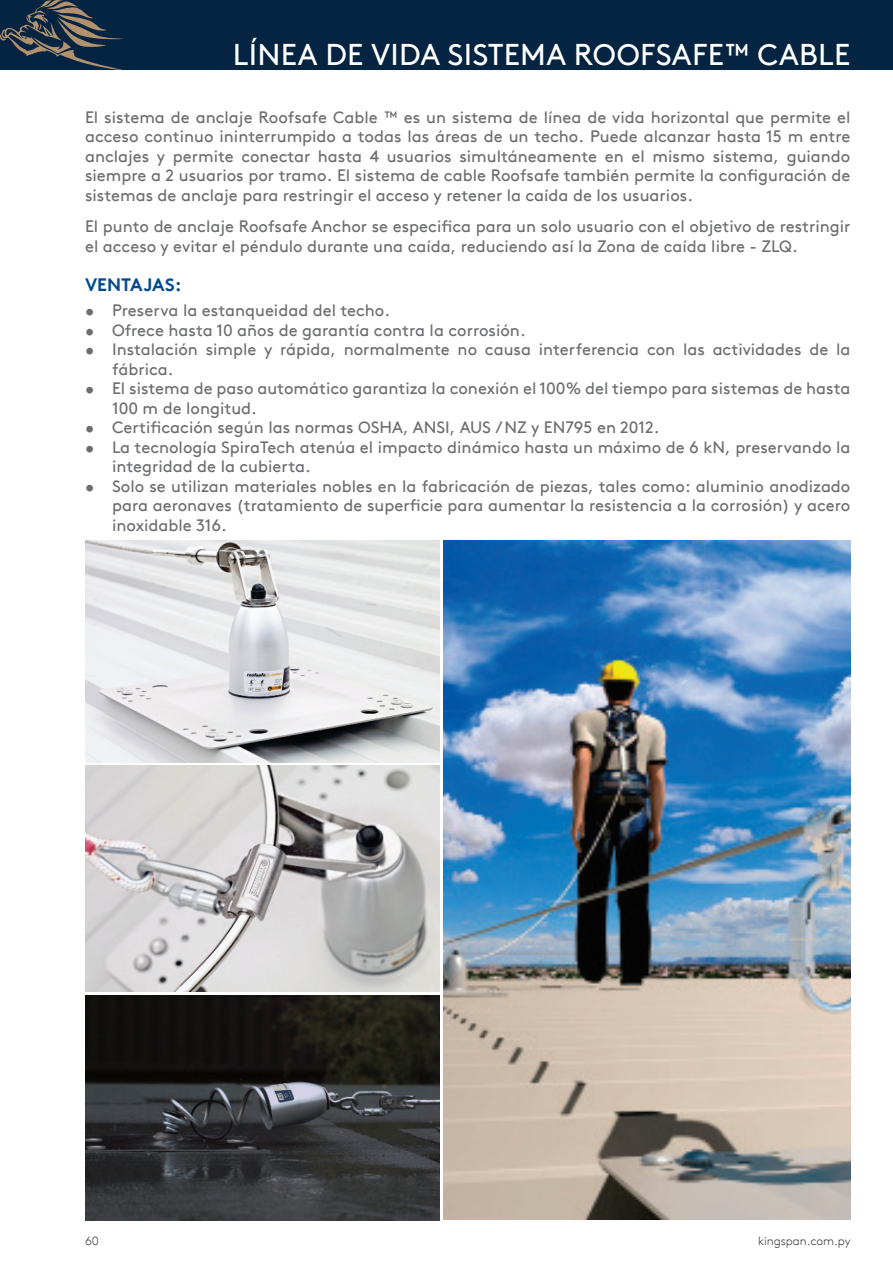
<style>
.page{position:relative;width:893px;height:1263px;background:#fff}
.page>*{position:absolute;margin:0;border:0;box-sizing:border-box;transform-origin:0 0}
.t1{font:30px "Kingspan Brown TT";letter-spacing:.01em;color:#fff}
.t2{font:700 18px "Kingspan Brown TT";color:#014990}
.t3{font:16.5px/19.5px "Kingspan Brown TT";color:#6c6d70}
.t4{font:300 12px "Kingspan Brown TT";color:#3e3e3f}
</style>
<div class="page">
<div style="left:0;top:0;width:893px;height:70px;background:#052441"></div>
<svg style="left:0;top:0;width:124px;height:70px"></svg>
<img style="left:85px;top:540px;width:355px;height:222px">
<img style="left:444px;top:540px;width:406px;height:680px">
<img style="left:85px;top:766px;width:355px;height:226px">
<img style="left:85px;top:995px;width:355px;height:225px">
<p class="t1" style="left:233px;top:32px;width:619px">LÍNEA DE VIDA SISTEMA ROOFSAFE™ CABLE</p>
<p class="t3" style="left:85px;top:106px;width:767px;text-align:justify">El sistema de anclaje Roofsafe Cable ™ es un sistema de línea de vida horizontal que permite el acceso continuo ininterrumpido a todas las áreas de un techo. Puede alcanzar hasta 15 m entre anclajes y permite conectar hasta 4 usuarios simultáneamente en el mismo sistema, guiando siempre a 2 usuarios por tramo. El sistema de cable Roofsafe también permite la configuración de sistemas de anclaje para restringir el acceso y retener la caída de los usuarios.</p>
<p class="t3" style="left:85px;top:216px;width:767px">El punto de anclaje Roofsafe Anchor se especifica para un solo usuario con el objetivo de restringir el acceso y evitar el péndulo durante una caída, reduciendo así la Zona de caída libre - ZLQ.</p>
<p class="t2" style="left:85px;top:270px;width:98px">VENTAJAS:</p>
<p class="t3" style="left:85px;top:300px;width:306px">• Preserva la estanqueidad del techo.</p>
<p class="t3" style="left:85px;top:319px;width:442px">• Ofrece hasta 10 años de garantía contra la corrosión.</p>
<p class="t3" style="left:112px;top:339px;width:740px;text-indent:-27px">• Instalación simple y rápida, normalmente no causa interferencia con las actividades de la fábrica.</p>
<p class="t3" style="left:112px;top:378px;width:740px;text-indent:-27px">• El sistema de paso automático garantiza la conexión el 100% del tiempo para sistemas de hasta<br>100 m de longitud.</p>
<p class="t3" style="left:85px;top:417px;width:576px">• Certificación según las normas OSHA, ANSI, AUS / NZ y EN795 en 2012.</p>
<p class="t3" style="left:112px;top:436px;width:740px;text-indent:-27px">• La tecnología SpiraTech atenúa el impacto dinámico hasta un máximo de 6 kN, preservando la integridad de la cubierta.</p>
<p class="t3" style="left:112px;top:475px;width:740px;text-align:justify;text-indent:-27px">• Solo se utilizan materiales nobles en la fabricación de piezas, tales como: aluminio anodizado para aeronaves (tratamiento de superficie para aumentar la resistencia a la corrosión) y acero inoxidable 316.</p>
<p class="t4" style="left:85px;top:1232px;width:15px">60</p>
<p class="t4" style="left:758px;top:1232px;width:94px">kingspan.com.py</p>
</div>
